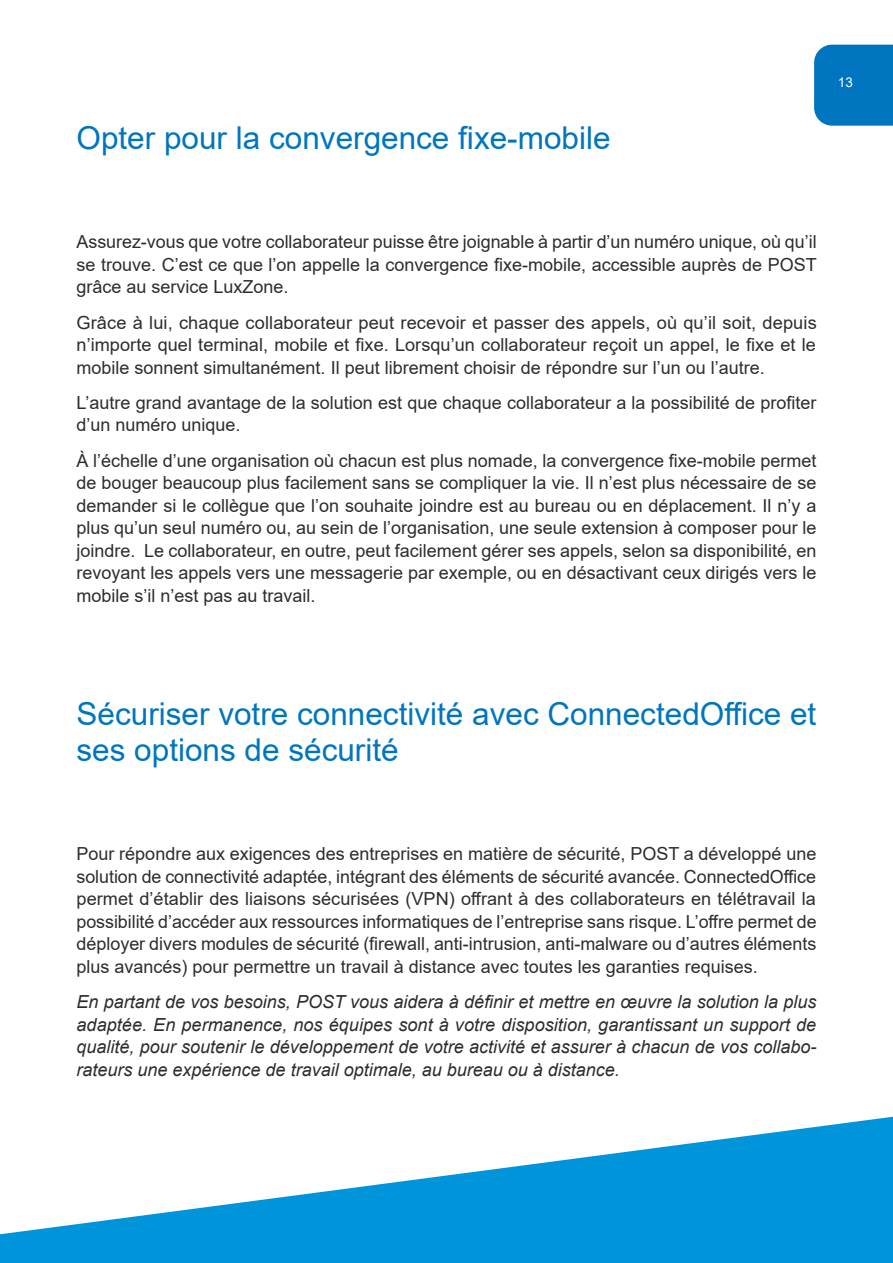
<style>
.page{position:relative;width:893px;height:1263px;background:#fff}
.page>*{position:absolute;margin:0;border:0;box-sizing:border-box;transform-origin:0 0}
.Sous-titre{font:31.5px/36px "Arial";color:#0075bf}
.Texte_courant{font:18px/22.5px "Arial";color:#2e2d2c;text-align:justify}
.Texte_courant-2{font:italic 18px/22.5px "Arial";color:#2e2d2c;text-align:justify}
.Steps{font:13.5px "Arial";color:#fff}
</style>
<div class="page">
<div style="left:814px;top:45px;width:79px;height:81px;background:#0075bf"></div>
<svg style="left:0;top:1117px;width:893px;height:146px;fill:#0095db"></svg>
<p class="Sous-titre" style="left:77px;top:120px;width:535px">Opter pour la convergence fixe-mobile</p>
<p class="Steps" style="left:838px;top:73px;width:17px">13</p>
<p class="Texte_courant" style="left:77px;top:231px;width:742px">Assurez-vous que votre collaborateur puisse être joignable à partir d’un numéro unique, où qu’il se trouve. C’est ce que l’on appelle la convergence fixe-mobile, accessible auprès de POST grâce au service LuxZone.</p>
<p class="Texte_courant" style="left:77px;top:311px;width:742px">Grâce à lui, chaque collaborateur peut recevoir et passer des appels, où qu’il soit, depuis n’importe quel terminal, mobile et fixe. Lorsqu’un collaborateur reçoit un appel, le fixe et le mobile sonnent simultanément. Il peut librement choisir de répondre sur l’un ou l’autre.</p>
<p class="Texte_courant" style="left:77px;top:391px;width:741px">L’autre grand avantage de la solution est que chaque collaborateur a la possibilité de profiter d’un numéro unique.</p>
<p class="Texte_courant" style="left:77px;top:449px;width:741px">À l’échelle d’une organisation où chacun est plus nomade, la convergence fixe-mobile permet de bouger beaucoup plus facilement sans se compliquer la vie. Il n’est plus nécessaire de se demander si le collègue que l’on souhaite joindre est au bureau ou en déplacement. Il n’y a plus qu’un seul numéro ou, au sein de l’organisation, une seule extension à composer pour le joindre. Le collaborateur, en outre, peut facilement gérer ses appels, selon sa disponibilité, en revoyant les appels vers une messagerie par exemple, ou en désactivant ceux dirigés vers le mobile s’il n’est pas au travail.</p>
<p class="Sous-titre" style="left:77px;top:696px;width:741px">Sécuriser votre connectivité avec ConnectedOffice et ses options de sécurité</p>
<p class="Texte_courant" style="left:77px;top:842px;width:742px">Pour répondre aux exigences des entreprises en matière de sécurité, POST a développé une solution de connectivité adaptée, intégrant des éléments de sécurité avancée. ConnectedOffice permet d’établir des liaisons sécurisées (VPN) offrant à des collaborateurs en télétravail la possibilité d’accéder aux ressources informatiques de l’entreprise sans risque. L’offre permet de déployer divers modules de sécurité (firewall, anti-intrusion, anti-malware ou d’autres éléments plus avancés) pour permettre un travail à distance avec toutes les garanties requises.</p>
<p class="Texte_courant-2" style="left:77px;top:991px;width:741px">En partant de vos besoins, POST vous aidera à définir et mettre en œuvre la solution la plus adaptée. En permanence, nos équipes sont à votre disposition, garantissant un support de qualité, pour soutenir le développement de votre activité et assurer à chacun de vos collabo&shy;rateurs une expérience de travail optimale, au bureau ou à distance.</p>
</div>
